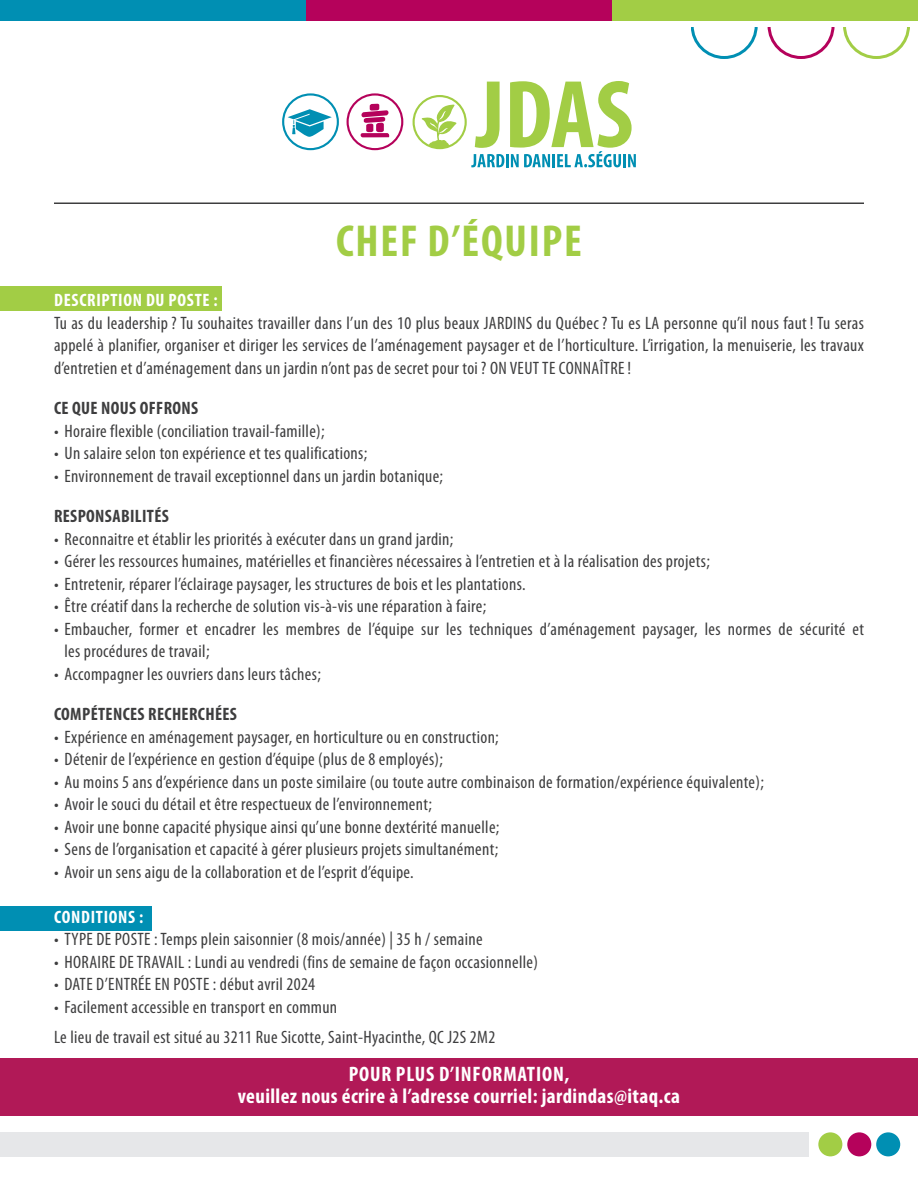
<style>
.page{position:relative;width:918px;height:1188px;background:#fff}
.page>*{position:absolute;margin:0;border:0;box-sizing:border-box;transform-origin:0 0}
.t1{font:700 condensed 45px "Myriad Pro";letter-spacing:.04em;color:#a2cd45}
.t2{font:700 condensed 21px "Myriad Pro";letter-spacing:.02em;color:#fff}
.t3{font:700 condensed 21px "Myriad Pro";letter-spacing:.04em;color:#fff}
.t4{font:condensed 18px/22.5px "Myriad Pro";letter-spacing:.02em;color:#3e3e3f;text-align:justify}
.t5{font:700 condensed 18px "Myriad Pro";letter-spacing:.02em;color:#3e3e3f}
.t6{font:700 condensed 18px "Myriad Pro";letter-spacing:.04em;color:#fff}
</style>
<div class="page">
<div style="left:0;top:286px;width:221px;height:25px;background:#a2cd45"></div>
<div style="left:876px;top:1132px;width:24px;height:24px;background:#008fb3;border-radius:50%"></div>
<div style="left:847px;top:1132px;width:24px;height:24px;background:#b5025b;border-radius:50%"></div>
<div style="left:818px;top:1132px;width:24px;height:24px;background:#a2cd45;border-radius:50%"></div>
<div style="left:0;top:1132px;width:808px;height:24px;background:#e6e7e9"></div>
<svg style="left:422px;top:105px;width:34px;height:43px"></svg>
<div style="left:347px;top:93px;width:56px;height:57px;border:2px solid #b5025b;border-radius:50%"></div>
<div style="left:282px;top:93px;width:57px;height:57px;border:2px solid #008fb3;border-radius:50%"></div>
<div style="left:413px;top:95px;width:54px;height:54px;border:2px solid #a2cd45;border-radius:50%"></div>
<svg style="left:471px;top:81px;width:165px;height:86px"></svg>
<svg style="left:288px;top:109px;width:44px;height:28px"></svg>
<div style="left:370px;top:104px;width:9px;height:7px;background:#b5025b;border-radius:2px"></div>
<svg style="left:361px;top:110px;width:28px;height:27px"></svg>
<div style="left:306px;top:0;width:306px;height:21px;background:#b5025b"></div>
<div style="left:612px;top:0;width:306px;height:21px;background:#a2cd45"></div>
<div style="left:0;top:0;width:306px;height:21px;background:#008fb3"></div>
<svg style="left:767px;top:27px;width:68px;height:32px"></svg>
<svg style="left:692px;top:27px;width:66px;height:32px"></svg>
<svg style="left:843px;top:27px;width:67px;height:32px"></svg>
<hr style="left:54px;top:202px;width:810px;height:2px;background:#3e3e3f">
<div style="left:0;top:906px;width:151px;height:25px;background:#008fb3"></div>
<div style="left:0;top:1058px;width:918px;height:58px;background:#b11957"></div>
<p class="t1" style="left:336px;top:216px;width:247px">CHEF D’ÉQUIPE</p>
<p class="t6" style="left:54px;top:290px;width:165px">DESCRIPTION DU POSTE :</p>
<p class="t4" style="left:54px;top:312px;width:811px">Tu as du leadership? Tu souhaites travailler dans l’un des 10 plus beaux JARDINS du Québec ? Tu es LA personne qu’il nous faut ! Tu seras appelé à planifier, organiser et diriger les services de l’aménagement paysager et de l’horticulture. L’irrigation, la menuiserie, les travaux d’entretien et d’aménagement dans un jardin n’ont pas de secret pour toi ? ON VEUT TE CONNAÎTRE!</p>
<p class="t5" style="left:54px;top:398px;width:146px">CE QUE NOUS OFFRONS</p>
<p class="t4" style="left:54px;top:420px;width:272px">• Horaire flexible (conciliation travail-famille);</p>
<p class="t4" style="left:54px;top:442px;width:315px">• Un salaire selon ton expérience et tes qualifications;</p>
<p class="t4" style="left:54px;top:465px;width:391px">• Environnement de travail exceptionnel dans un jardin botanique;</p>
<p class="t5" style="left:54px;top:506px;width:116px">RESPONSABILITÉS</p>
<p class="t4" style="left:54px;top:528px;width:401px">• Reconnaitre et établir les priorités à exécuter dans un grand jardin;</p>
<p class="t4" style="left:54px;top:550px;width:657px">• Gérer les ressources humaines, matérielles et financières nécessaires à l’entretien et à la réalisation des projets;</p>
<p class="t4" style="left:54px;top:573px;width:473px">• Entretenir, réparer l’éclairage paysager, les structures de bois et les plantations.</p>
<p class="t4" style="left:54px;top:595px;width:434px">• Être créatif dans la recherche de solution vis-à-vis une réparation à faire;</p>
<p class="t4" style="left:64px;top:618px;width:801px;text-indent:-10px">• Embaucher, former et encadrer les membres de l’équipe sur les techniques d’aménagement paysager, les normes de sécurité et les procédures de travail;</p>
<p class="t4" style="left:54px;top:663px;width:268px">• Accompagner les ouvriers dans leurs tâches;</p>
<p class="t5" style="left:54px;top:704px;width:185px">COMPÉTENCES RECHERCHÉES</p>
<p class="t4" style="left:54px;top:726px;width:446px">• Expérience en aménagement paysager, en horticulture ou en construction;</p>
<p class="t4" style="left:54px;top:748px;width:391px">• Détenir de l’expérience en gestion d’équipe (plus de 8 employés);</p>
<p class="t4" style="left:54px;top:771px;width:711px">• Au moins 5 ans d’expérience dans un poste similaire (ou toute autre combinaison de formation/expérience équivalente);</p>
<p class="t4" style="left:54px;top:793px;width:379px">• Avoir le souci du détail et être respectueux de l’environnement;</p>
<p class="t4" style="left:54px;top:816px;width:447px">• Avoir une bonne capacité physique ainsi qu’une bonne dextérité manuelle;</p>
<p class="t4" style="left:54px;top:838px;width:446px">• Sens de l’organisation et capacité à gérer plusieurs projets simultanément;</p>
<p class="t4" style="left:54px;top:861px;width:361px">• Avoir un sens aigu de la collaboration et de l’esprit d’équipe.</p>
<p class="t6" style="left:54px;top:907px;width:91px">CONDITIONS :</p>
<p class="t4" style="left:54px;top:928px;width:430px">• TYPE DE POSTE : Temps plein saisonnier (8 mois/année) | 35 h / semaine</p>
<p class="t4" style="left:54px;top:951px;width:486px">• HORAIRE DE TRAVAIL : Lundi au vendredi (fins de semaine de façon occasionnelle)</p>
<p class="t4" style="left:54px;top:973px;width:263px">• DATE D’ENTRÉE EN POSTE : début avril 2024</p>
<p class="t4" style="left:54px;top:996px;width:285px">• Facilement accessible en transport en commun</p>
<p class="t4" style="left:54px;top:1026px;width:443px">Le lieu de travail est situé au 3211 Rue Sicotte, Saint-Hyacinthe, QC J2S 2M2</p>
<p class="t3" style="left:349px;top:1062px;width:222px">POUR PLUS D’INFORMATION,</p>
<p class="t2" style="left:238px;top:1085px;width:444px">veuillez nous écrire à l’adresse courriel: jardindas@itaq.ca</p>
</div>
